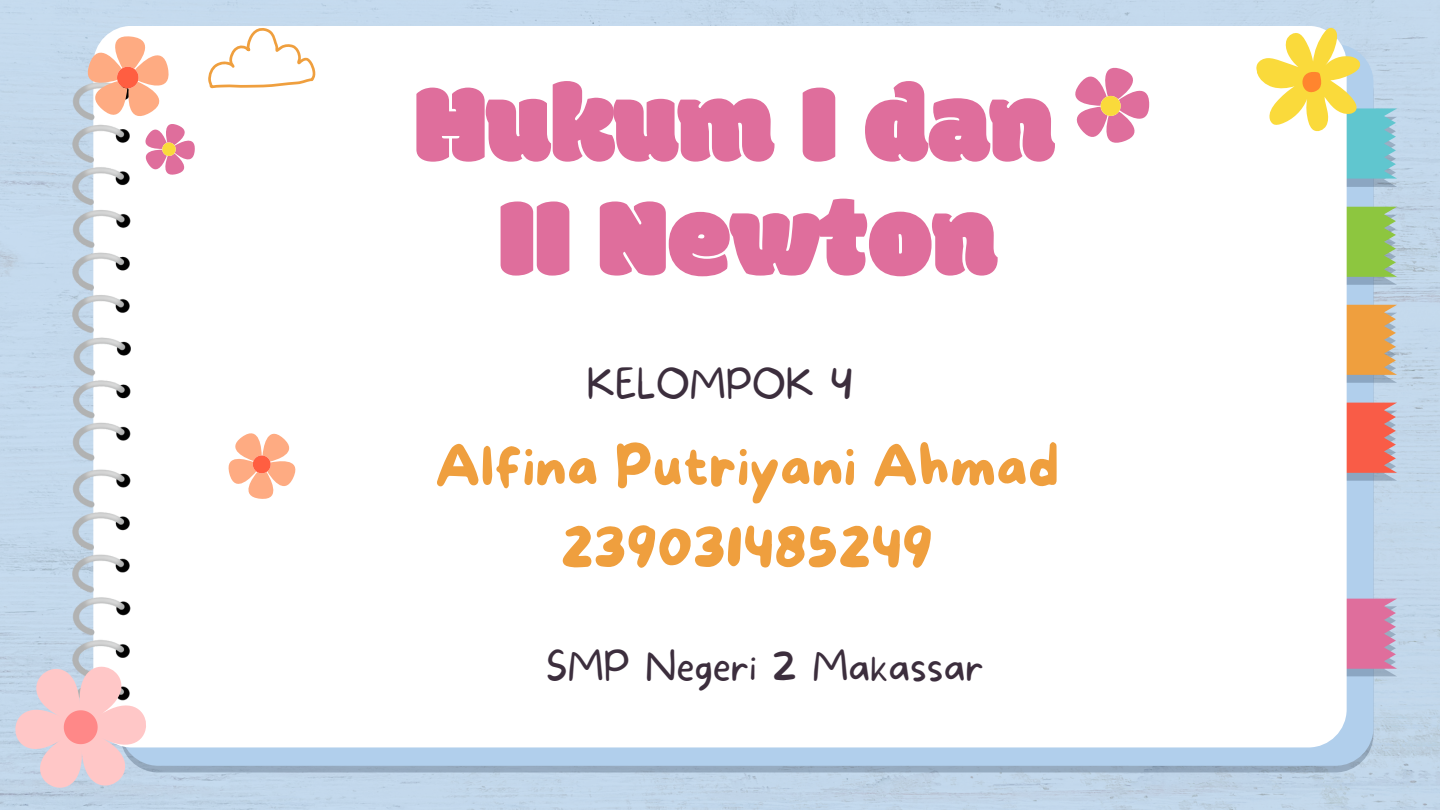
<style>
.page{position:relative;width:1440px;height:810px;background:#fff}
.page>*{position:absolute;margin:0;border:0;box-sizing:border-box;transform-origin:0 0}
.t1{font:114.4px "Modak";color:#df6e9c}
.t2{font:56.7px "More Sugar";color:#ef9f3e}
.t3{font:100 40px "More Sugar";color:#3c2e3d}
</style>
<div class="page">
<img style="left:0;top:0;width:1440px;height:810px">
<div style="left:120px;top:44px;width:1253px;height:722px;background:#b1cfec;border-radius:38px"></div>
<svg style="left:1347px;top:207px;width:50px;height:78px"></svg>
<svg style="left:1347px;top:305px;width:50px;height:78px"></svg>
<svg style="left:1347px;top:403px;width:50px;height:78px"></svg>
<svg style="left:1347px;top:599px;width:50px;height:77px"></svg>
<div style="left:93px;top:26px;width:1254px;height:721px;background:#fff;border-radius:38px"></div>
<img style="left:73px;top:83px;width:57px;height:530px">
<svg style="left:228px;top:433px;width:68px;height:66px"></svg>
<svg style="left:1075px;top:67px;width:75px;height:76px"></svg>
<svg style="left:1250px;top:20px;width:147px;height:167px"></svg>
<svg style="left:0;top:613px;width:200px;height:197px"></svg>
<svg style="left:77px;top:26px;width:239px;height:164px"></svg>
<p class="t1" style="left:415px;top:54px;width:641px">Hukum I dan</p>
<p class="t1" style="left:499px;top:168px;width:500px">II Newton</p>
<p class="t3" style="left:587px;top:361px;width:267px">KELOMPOK 4</p>
<p class="t2" style="left:435px;top:436px;width:625px">Alfina Putriyani Ahmad</p>
<p class="t2" style="left:561px;top:515px;width:374px">239031485249</p>
<p class="t3" style="left:546px;top:643px;width:439px">SMP Negeri 2 Makassar</p>
</div>
